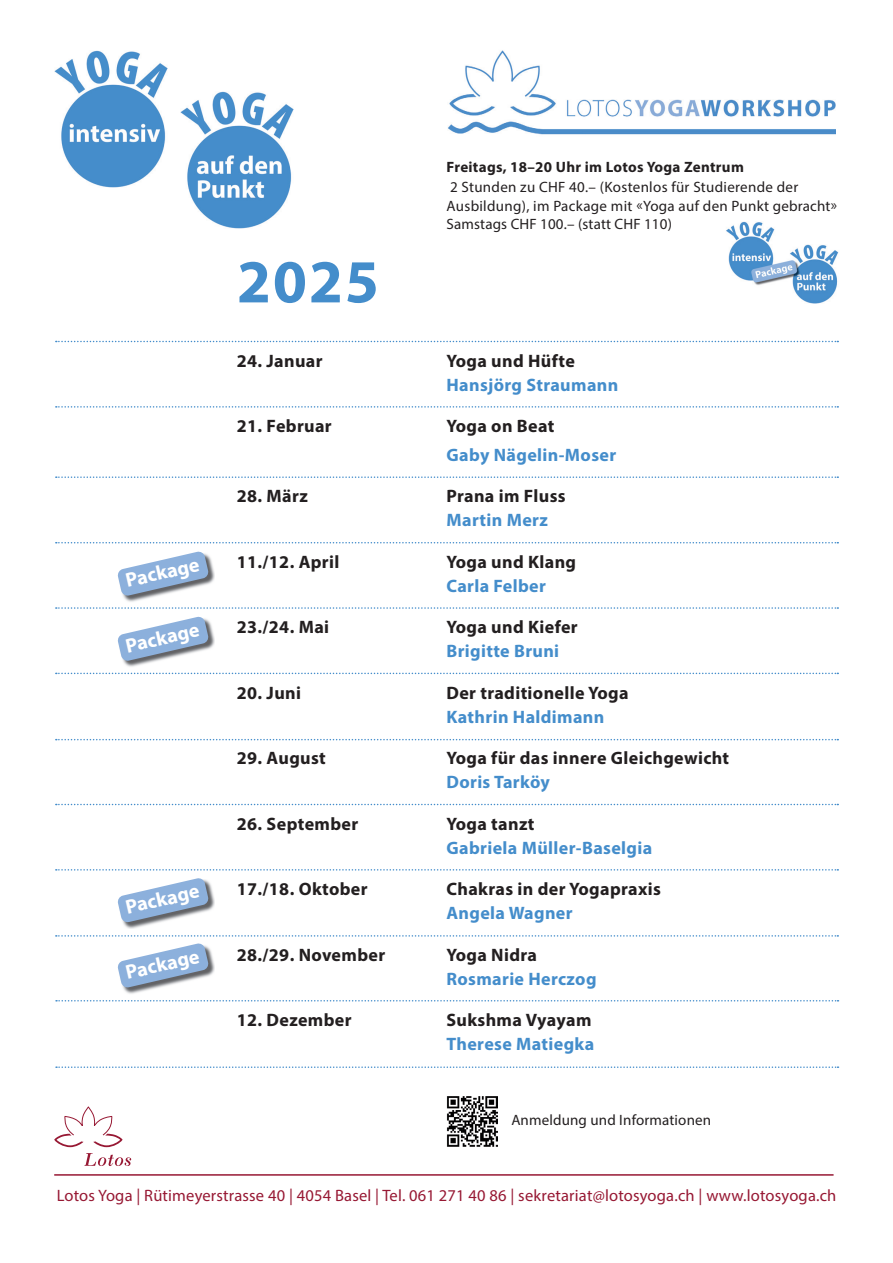
<style>
.page{position:relative;width:893px;height:1263px;background:#fff}
.page>*{position:absolute;margin:0;border:0;box-sizing:border-box;transform-origin:0 0}
.t1{font:700 61.5px "Myriad Pro";color:#448dcb}
.t2{font:700 20.1px "Myriad Pro";color:#fff}
.t3{font:700 18px "Myriad Pro";letter-spacing:.02em;color:#231f20}
.t4{font:700 18px "Myriad Pro";letter-spacing:.02em;color:#448dcb}
.t5{font:16.5px "Myriad Pro";letter-spacing:.01em;color:#971833}
.t6{font:15px/18.6px "Myriad Pro";letter-spacing:.015em;color:#231f20}
.t7{font:700 15px "Myriad Pro";letter-spacing:.02em;color:#231f20}
</style>
<div class="page">
<img style="left:55px;top:50px;width:112px;height:138px">
<svg style="left:56px;top:406px;width:782px;height:2px"></svg>
<svg style="left:56px;top:935px;width:782px;height:2px"></svg>
<svg style="left:56px;top:869px;width:782px;height:1px"></svg>
<svg style="left:56px;top:804px;width:782px;height:1px"></svg>
<svg style="left:56px;top:739px;width:782px;height:1px"></svg>
<svg style="left:56px;top:673px;width:782px;height:1px"></svg>
<svg style="left:56px;top:542px;width:782px;height:1px"></svg>
<svg style="left:56px;top:476px;width:782px;height:2px"></svg>
<svg style="left:56px;top:341px;width:782px;height:1px"></svg>
<svg style="left:56px;top:607px;width:782px;height:2px"></svg>
<img style="left:448px;top:50px;width:388px;height:85px">
<img style="left:446px;top:1096px;width:51px;height:51px">
<img style="left:726px;top:221px;width:113px;height:83px">
<img style="left:181px;top:91px;width:112px;height:138px">
<img style="left:123px;top:556px;width:92px;height:46px">
<svg style="left:117px;top:551px;width:92px;height:45px"></svg>
<img style="left:123px;top:882px;width:92px;height:47px">
<svg style="left:117px;top:878px;width:92px;height:45px"></svg>
<img style="left:123px;top:621px;width:92px;height:46px">
<svg style="left:117px;top:616px;width:92px;height:45px"></svg>
<img style="left:123px;top:948px;width:92px;height:46px">
<svg style="left:117px;top:943px;width:92px;height:45px"></svg>
<svg style="left:56px;top:1066px;width:782px;height:2px"></svg>
<svg style="left:56px;top:1000px;width:782px;height:1px"></svg>
<svg style="left:84px;top:1153px;width:47px;height:13px"></svg>
<svg style="left:54px;top:1107px;width:69px;height:40px"></svg>
<hr style="left:54px;top:1174px;width:780px;height:2px;background:#971833">
<p class="t7" style="left:447px;top:158px;width:299px">Freitags, 18–20 Uhr im Lotos Yoga Zentrum</p>
<p class="t6" style="left:447px;top:177px;width:392px">2 Stunden zu CHF 40.– (Kostenlos für Studierende der<br>Ausbildung), im Package mit «Yoga auf den Punkt gebracht»<br>Samstags CHF 100.– (statt CHF 110)</p>
<h1 class="t1" style="left:237px;top:242px;width:144px">2025</h1>
<p class="t3" style="left:237px;top:349px;width:87px">24. Januar</p>
<p class="t3" style="left:237px;top:414px;width:96px">21. Februar</p>
<p class="t3" style="left:237px;top:484px;width:73px">28. März</p>
<p class="t2" style="left:123px;top:568px;width:77px;rotate:-13deg">Package</p>
<p class="t3" style="left:237px;top:550px;width:104px">11./12. April</p>
<p class="t2" style="left:123px;top:633px;width:77px;rotate:-13deg">Package</p>
<p class="t3" style="left:237px;top:615px;width:94px">23./24. Mai</p>
<p class="t3" style="left:237px;top:681px;width:66px">20. Juni</p>
<p class="t3" style="left:237px;top:746px;width:91px">29. August</p>
<p class="t3" style="left:237px;top:812px;width:123px">26. September</p>
<p class="t2" style="left:123px;top:894px;width:77px;rotate:-13deg">Package</p>
<p class="t3" style="left:237px;top:877px;width:132px">17./18. Oktober</p>
<p class="t2" style="left:123px;top:960px;width:77px;rotate:-13deg">Package</p>
<p class="t3" style="left:237px;top:943px;width:150px">28./29. November</p>
<p class="t3" style="left:237px;top:1008px;width:116px">12. Dezember</p>
<p class="t3" style="left:446px;top:349px;width:130px">Yoga und Hüfte</p>
<p class="t4" style="left:446px;top:373px;width:173px">Hansjörg Straumann</p>
<p class="t3" style="left:446px;top:414px;width:109px">Yoga on Beat</p>
<p class="t4" style="left:446px;top:443px;width:171px">Gaby Nägelin-Moser</p>
<p class="t3" style="left:446px;top:484px;width:121px">Prana im Fluss</p>
<p class="t4" style="left:446px;top:508px;width:103px">Martin Merz</p>
<p class="t3" style="left:446px;top:550px;width:131px">Yoga und Klang</p>
<p class="t4" style="left:446px;top:574px;width:101px">Carla Felber</p>
<p class="t3" style="left:446px;top:615px;width:133px">Yoga und Kiefer</p>
<p class="t4" style="left:446px;top:639px;width:114px">Brigitte Bruni</p>
<p class="t3" style="left:446px;top:681px;width:184px">Der traditionelle Yoga</p>
<p class="t4" style="left:446px;top:705px;width:159px">Kathrin Haldimann</p>
<p class="t3" style="left:446px;top:746px;width:284px">Yoga für das innere Gleichgewicht</p>
<p class="t4" style="left:446px;top:770px;width:105px">Doris Tarköy</p>
<p class="t3" style="left:446px;top:812px;width:89px">Yoga tanzt</p>
<p class="t4" style="left:446px;top:836px;width:207px">Gabriela Müller-Baselgia</p>
<p class="t3" style="left:446px;top:877px;width:216px">Chakras in der Yogapraxis</p>
<p class="t4" style="left:446px;top:901px;width:128px">Angela Wagner</p>
<p class="t3" style="left:446px;top:943px;width:92px">Yoga Nidra</p>
<p class="t4" style="left:446px;top:967px;width:152px">Rosmarie Herczog</p>
<p class="t3" style="left:446px;top:1008px;width:146px">Sukshma Vyayam</p>
<p class="t4" style="left:446px;top:1032px;width:149px">Therese Matiegka</p>
<p class="t6" style="left:511px;top:1110px;width:201px">Anmeldung und Informationen</p>
<p class="t5" style="left:57px;top:1186px;width:781px">Lotos Yoga | Rütimeyerstrasse 40 | 4054 Basel | Tel. 061 271 40 86 | sekretariat@lotosyoga.ch | www.lotosyoga.ch</p>
</div>
